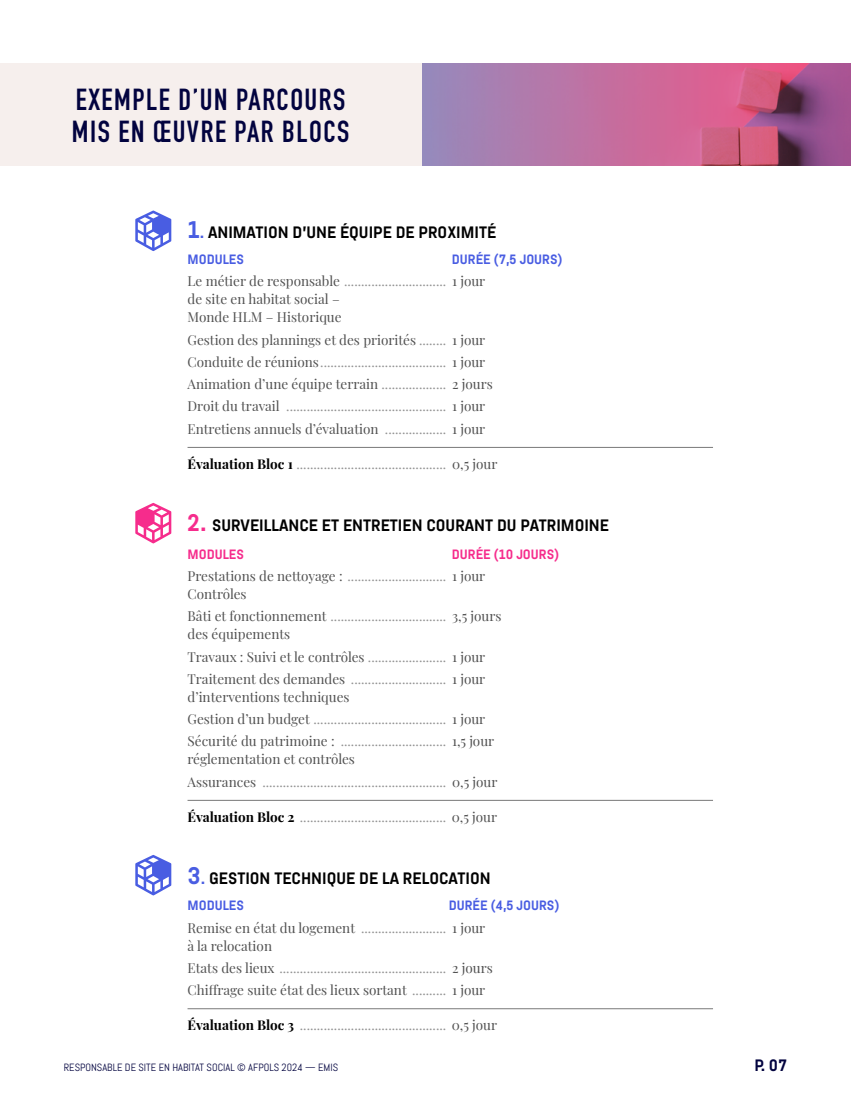
<style>
.page{position:relative;width:851px;height:1106px;background:#fff}
.page>*{position:absolute;margin:0;border:0;box-sizing:border-box;transform-origin:0 0}
.t1{font:30px/31.5px "DIN Engschrift";letter-spacing:.05em;color:#02033f}
.t2{font:700 16.5px "Abel Pro";color:#000}
.t3{font:700 16.5px "Abel Pro";color:#02033f}
.t4{font:13.5px/22.2px "Playfair Display";color:#515151}
.t5{font:13.5px/22.2px "Playfair Display";color:#929292}
.t6{font:700 13.5px "Abel Pro";color:#495de2}
.t7{font:700 13.5px "Abel Pro";color:#f62c8c}
.t8{font:10.5px "Abel Pro";color:#02033f}
.s1{font-size:24px;color:#495de2}
.s2{color:#495de2}
.s3{color:#929292}
.s4{font-weight:700;color:#000}
.s5{color:#515151}
.s6{font-size:24px;color:#f62c8c}
</style>
<div class="page">
<hr style="left:187px;top:447px;width:526px;height:1px;background:#797979">
<hr style="left:187px;top:800px;width:526px;height:1px;background:#797979">
<hr style="left:187px;top:1008px;width:526px;height:1px;background:#797979">
<svg style="left:421px;top:64px;width:429px;height:102px;background:#b56999"></svg>
<div style="left:0;top:64px;width:421px;height:102px;background:#f6efed"></div>
<svg style="left:135px;top:210px;width:36px;height:41px"></svg>
<svg style="left:135px;top:503px;width:36px;height:40px"></svg>
<svg style="left:135px;top:855px;width:36px;height:40px"></svg>
<h1 class="t1" style="left:72px;top:84px;width:275px">EXEMPLE D’UN PARCOURS<br>MIS EN ŒUVRE PAR BLOCS</h1>
<p class="t2" style="left:187px;top:220px;width:310px"><span class="s1">1</span><span class="s2">.</span> ANIMATION D’UNE ÉQUIPE DE PROXIMITÉ</p>
<p class="t6" style="left:187px;top:250px;width:58px">MODULES</p>
<p class="t6" style="left:452px;top:250px;width:112px">DURÉE (7,5 JOURS)</p>
<p class="t4" style="left:187px;top:271px;width:299px;line-height:18px">Le métier de responsable <span class="s3">..............................</span> 1 jour de site en habitat social –<br>Monde HLM – Historique</p>
<p class="t4" style="left:187px;top:327px;width:307px">Gestion des plannings et des priorités <span class="s3">........</span> 1 jour Conduite de réunions<span class="s3">.....................................</span> 1 jour Animation d’une équipe terrain <span class="s3">...................</span> 2 jours Droit du travail <span class="s3">...............................................</span> 1 jour Entretiens annuels d’évaluation <span class="s3">..................</span> 1 jour</p>
<p class="t5" style="left:187px;top:451px;width:311px"><span class="s4">Évaluation Bloc 1</span> ............................................ <span class="s5">0,5 jour</span></p>
<p class="t2" style="left:187px;top:513px;width:423px"><span class="s6">2.</span> SURVEILLANCE ET ENTRETIEN COURANT DU PATRIMOINE</p>
<p class="t7" style="left:187px;top:545px;width:58px">MODULES</p>
<p class="t7" style="left:452px;top:545px;width:109px">DURÉE (10 JOURS)</p>
<p class="t4" style="left:187px;top:566px;width:299px;line-height:18px">Prestations de nettoyage : <span class="s3">.............................</span> 1 jour<br>Contrôles</p>
<p class="t4" style="left:187px;top:606px;width:315px;line-height:18px">Bâti et fonctionnement <span class="s3">..................................</span> 3,5 jours des équipements</p>
<p class="t4" style="left:187px;top:644px;width:299px">Travaux : Suivi et le contrôles <span class="s3">.......................</span> 1 jour<br>Traitement des demandes <span class="s3">............................</span> 1 jour</p>
<p class="t4" style="left:187px;top:684px;width:308px">d’interventions techniques<br>Gestion d’un budget <span class="s3">.......................................</span> 1 jour<br>Sécurité du patrimoine : <span class="s3">...............................</span> 1,5 jour</p>
<p class="t5" style="left:187px;top:747px;width:311px"><span class="s5">réglementation et contrôles<br>Assurances</span> ...................................................... <span class="s5">0,5 jour</span></p>
<p class="t5" style="left:187px;top:804px;width:311px"><span class="s4">Évaluation Bloc 2</span> ........................................... <span class="s5">0,5 jour</span></p>
<p class="t2" style="left:187px;top:866px;width:304px"><span class="s1">3</span><span class="s2">.</span> GESTION TECHNIQUE DE LA RELOCATION</p>
<p class="t6" style="left:187px;top:896px;width:58px">MODULES</p>
<p class="t6" style="left:448px;top:896px;width:112px">DURÉE (4,5 JOURS)</p>
<p class="t4" style="left:187px;top:917px;width:299px;line-height:18px">Remise en état du logement <span class="s3">.........................</span> 1 jour à la relocation</p>
<p class="t5" style="left:187px;top:955px;width:307px"><span class="s5">Etats des lieux</span> ................................................. <span class="s5">2 jours<br>Chiffrage suite état des lieux sortant</span> .......... <span class="s5">1 jour</span></p>
<p class="t5" style="left:187px;top:1012px;width:311px"><span class="s4">Évaluation Bloc 3</span> ........................................... <span class="s5">0,5 jour</span></p>
<p class="t8" style="left:64px;top:1061px;width:201px">RESPONSABLE DE SITE EN HABITAT SOCIAL © AFPOLS</p>
<p class="t8" style="left:281px;top:1061px;width:53px">2024 — EMIS</p>
<p class="t3" style="left:754px;top:1054px;width:34px">P. 07</p>
</div>
